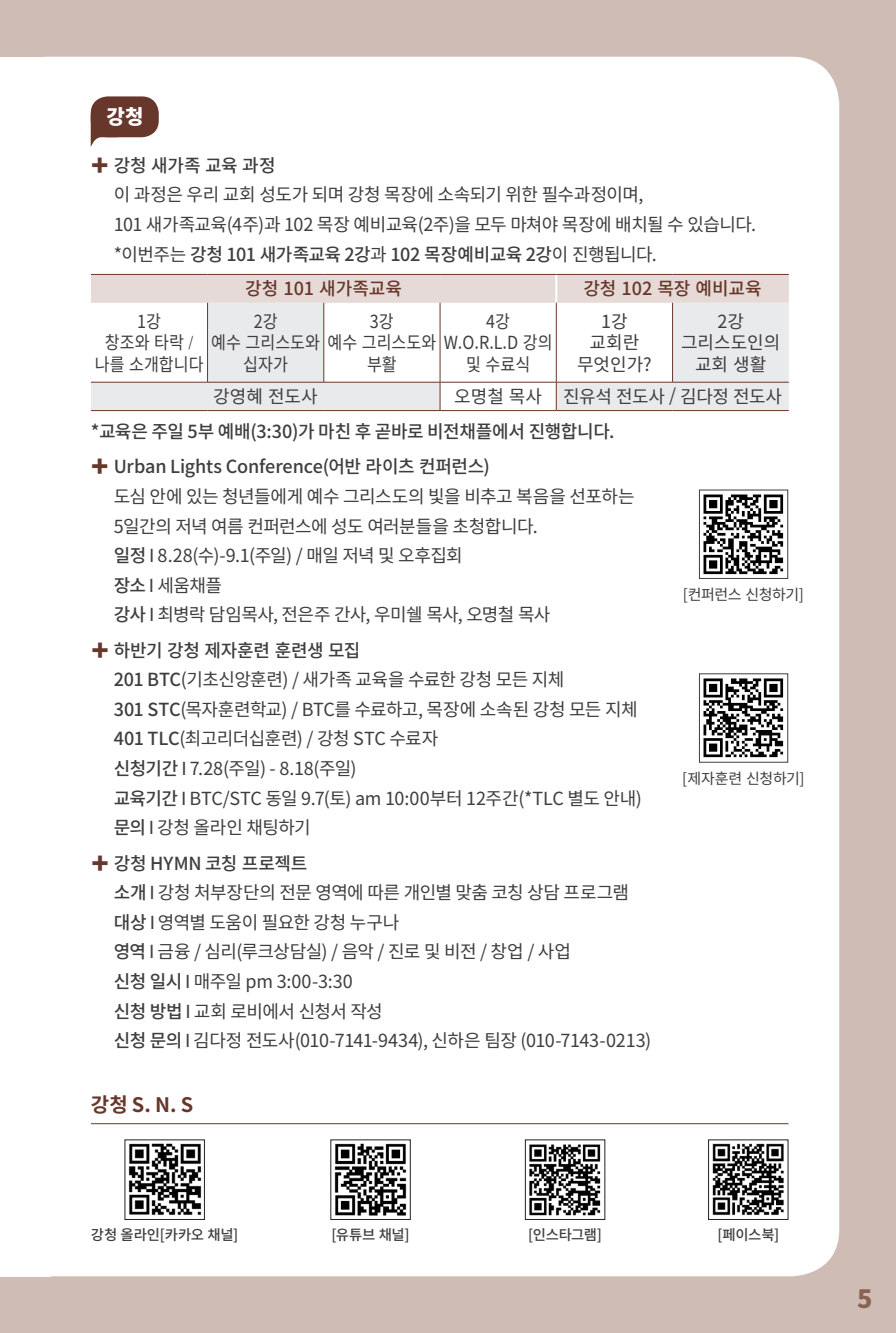
<style>
.page{position:relative;width:896px;height:1333px;background:#fff}
.page>*{position:absolute;margin:0;border:0;box-sizing:border-box;transform-origin:0 0}
.t1{font:900 25.2px "Noto Sans CJ Kkr";color:#896254}
.t2{font:700 20px "Noto Sans CJ Kkr";color:#68372b}
.t3{font:900 20px "Noto Sans CJ Kkr";color:#fff}
.t4{font:18px/29.6px "Noto Sans CJ Kkr";letter-spacing:-.025em;color:#3e3e3f}
.t5{font:500 18px/35.2px "Noto Sans CJ Kkr";letter-spacing:-.01em;color:#3e3e3f}
.t6{font:18px/21.6px "Noto Sans CJ Kkr";color:#3e3e3f;text-align:center;scale:.9 1}
.t7{font:18px/21.6px "Noto Sans CJ Kkr";color:#3e3e3f;text-align:center}
.t8{font:500 18px "Noto Sans CJ Kkr";color:#68372b}
.t9{font:18px "Noto Sans CJ Kkr";letter-spacing:-.025em;color:#3e3e3f;scale:.9 1}
.t10{font:15px "Noto Sans CJ Kkr";letter-spacing:-.025em;color:#3e3e3f}
.t11{font:500 14.4px "Noto Sans CJ Kkr";letter-spacing:-.02em;color:#3e3e3f}
.s1{color:#68372b}
.s2{font-weight:500}
.s3{font-size:14px}
.s4{font-weight:400;color:#68372b}
</style>
<div class="page">
<div style="left:0;top:0;width:896px;height:1332px;background:#cfbcb4"></div>
<div style="left:0;top:57px;width:839px;height:1219px;background:#fff;border-radius:47px"></div>
<div style="left:0;top:57px;width:50px;height:1219px;background:#fff"></div>
<div style="left:91px;top:275px;width:698px;height:28px;background:#e5dad5"></div>
<svg style="left:91px;top:303px;width:698px;height:107px"></svg>
<hr style="left:555px;top:275px;width:2px;height:28px;background:#fff">
<hr style="left:91px;top:274px;width:116px;height:1px;background:#68372b">
<hr style="left:207px;top:274px;width:117px;height:1px;background:#68372b">
<hr style="left:324px;top:274px;width:116px;height:1px;background:#68372b">
<hr style="left:440px;top:274px;width:116px;height:1px;background:#68372b">
<hr style="left:556px;top:274px;width:116px;height:1px;background:#68372b">
<hr style="left:672px;top:274px;width:117px;height:1px;background:#68372b">
<hr style="left:207px;top:303px;width:1px;height:79px;background:#68372b">
<hr style="left:323px;top:303px;width:1px;height:79px;background:#68372b">
<hr style="left:440px;top:303px;width:1px;height:79px;background:#68372b">
<hr style="left:556px;top:303px;width:1px;height:79px;background:#68372b">
<hr style="left:672px;top:303px;width:1px;height:79px;background:#68372b">
<hr style="left:91px;top:382px;width:116px;height:1px;background:#68372b">
<hr style="left:91px;top:410px;width:116px;height:1px;background:#68372b">
<hr style="left:207px;top:410px;width:117px;height:1px;background:#68372b">
<hr style="left:324px;top:410px;width:116px;height:1px;background:#68372b">
<hr style="left:207px;top:382px;width:117px;height:1px;background:#68372b">
<hr style="left:324px;top:382px;width:116px;height:1px;background:#68372b">
<svg style="left:440px;top:383px;width:1px;height:27px"></svg>
<hr style="left:440px;top:382px;width:116px;height:1px;background:#68372b">
<hr style="left:440px;top:410px;width:116px;height:1px;background:#68372b">
<svg style="left:556px;top:383px;width:1px;height:27px"></svg>
<hr style="left:556px;top:382px;width:116px;height:1px;background:#68372b">
<hr style="left:556px;top:410px;width:116px;height:1px;background:#68372b">
<hr style="left:672px;top:410px;width:117px;height:1px;background:#68372b">
<hr style="left:672px;top:382px;width:117px;height:1px;background:#68372b">
<div style="left:91px;top:96px;width:68px;height:41px;background:#68372b;border-radius:17px"></div>
<svg style="left:91px;top:124px;width:27px;height:22px"></svg>
<img style="left:128px;top:1143px;width:74px;height:72px">
<img style="left:334px;top:1143px;width:73px;height:73px">
<img style="left:529px;top:1144px;width:72px;height:72px">
<img style="left:712px;top:1143px;width:72px;height:73px">
<hr style="left:91px;top:1123px;width:697px;height:1px;background:#68372b">
<img style="left:703px;top:678px;width:81px;height:80px">
<div style="left:699px;top:673px;width:89px;height:89px;border:1px solid #3e3e3f"></div>
<img style="left:703px;top:494px;width:81px;height:81px">
<div style="left:699px;top:489px;width:89px;height:90px;border:1px solid #3e3e3f"></div>
<p class="t3" style="left:106px;top:106px;width:39px">강청</p>
<p class="t4" style="left:114px;top:151px;width:644px;text-indent:-23px"><span class="s1">✚</span> <span class="s2">강청 새가족 교육 과정<br></span>이 과정은 우리 교회 성도가 되며 강청 목장에 소속되기 위한 필수과정이며,<br>101 새가족교육(4주)과 102 목장 예비교육(2주)을 모두 마쳐야 목장에 배치될 수 있습니다. *이번주는 <span class="s2">강청 101 새가족교육 2강</span>과 <span class="s2">102 목장예비교육 2강</span>이 진행됩니다.</p>
<p class="t8" style="left:245px;top:279px;width:158px">강청 101 새가족교육</p>
<p class="t8" style="left:583px;top:279px;width:180px">강청 102 목장 예비교육</p>
<p class="t6" style="left:95px;top:311px;width:122px">1강<br>창조와 타락 <span class="s3">/ </span>나를 소개합니다</p>
<p class="t9" style="left:254px;top:311px;width:28px">2강</p>
<p class="t9" style="left:370px;top:311px;width:28px">3강</p>
<p class="t9" style="left:367px;top:354px;width:35px">부활</p>
<p class="t9" style="left:486px;top:311px;width:28px">4강</p>
<p class="t9" style="left:466px;top:354px;width:73px">및 수료식</p>
<p class="t7" style="left:577px;top:311px;width:76px">1강 교회란 무엇인가?</p>
<p class="t7" style="left:681px;top:311px;width:101px">2강 그리스도인의 교회 생활</p>
<p class="t6" style="left:211px;top:332px;width:381px">예수 그리스도와 예수 그리스도와 W.O.R.L.D 강의</p>
<p class="t9" style="left:243px;top:354px;width:51px">십자가</p>
<p class="t4" style="left:213px;top:382px;width:106px">강영혜 전도사</p>
<p class="t4" style="left:454px;top:382px;width:329px">오명철 목사 진유석 전도사 / 김다정 전도사</p>
<p class="t5" style="left:91px;top:414px;width:525px">*교육은 주일 5부 예배(3:30)가 마친 후 곧바로 비전채플에서 진행합니다. <span class="s4">✚</span> Urban Lights Conference(어반 라이츠 컨퍼런스)</p>
<p class="t4" style="left:114px;top:482px;width:522px">도심 안에 있는 청년들에게 예수 그리스도의 빛을 비추고 복음을 선포하는<br>5일간의 저녁 여름 컨퍼런스에 성도 여러분들을 초청합니다. <span class="s2">일정</span>Ⅰ8.28(수)-9.1(주일) / 매일 저녁 및 오후집회<br><span class="s2">장소</span>Ⅰ세움채플<br><span class="s2">강사</span>Ⅰ최병락 담임목사, 전은주 간사, 우미쉘 목사, 오명철 목사</p>
<p class="t4" style="left:114px;top:635px;width:530px;text-indent:-23px"><span class="s1">✚</span> <span class="s2">하반기 강청 제자훈련 훈련생 모집<br>201 BTC</span>(기초신앙훈련) / 새가족 교육을 수료한 강청 모든 지체<br><span class="s2">301 STC</span>(목자훈련학교) / BTC를 수료하고, 목장에 소속된 강청 모든 지체<br><span class="s2">401 TLC</span>(최고리더십훈련) / 강청 STC 수료자<br><span class="s2">신청기간</span>Ⅰ7.28(주일) - 8.18(주일)<br><span class="s2">교육기간</span>ⅠBTC/STC 동일 9.7(토) am 10:00부터 12주간(*TLC 별도 안내) <span class="s2">문의</span>Ⅰ강청 올라인 채팅하기</p>
<p class="t4" style="left:114px;top:848px;width:539px;text-indent:-23px"><span class="s1">✚</span> <span class="s2">강청 HYMN 코칭 프로젝트<br>소개</span>Ⅰ강청 처부장단의 전문 영역에 따른 개인별 맞춤 코칭 상담 프로그램 <span class="s2">대상</span>Ⅰ영역별 도움이 필요한 강청 누구나<br><span class="s2">영역</span>Ⅰ금융 / 심리(루크상담실) / 음악 / 진로 및 비전 / 창업 / 사업<br><span class="s2">신청 일시</span>Ⅰ매주일 pm 3:00-3:30<br><span class="s2">신청 방법</span>Ⅰ교회 로비에서 신청서 작성<br><span class="s2">신청 문의</span>Ⅰ김다정 전도사(010-7141-9434), 신하은 팀장 (010-7143-0213)</p>
<p class="t10" style="left:683px;top:586px;width:123px">[컨퍼런스 신청하기]</p>
<p class="t10" style="left:682px;top:770px;width:124px">[제자훈련 신청하기]</p>
<p class="t2" style="left:91px;top:1093px;width:104px">강청 S. N. S</p>
<p class="t11" style="left:91px;top:1226px;width:149px">강청 올라인[카카오 채널]</p>
<p class="t11" style="left:331px;top:1226px;width:80px">[유튜브 채널]</p>
<p class="t11" style="left:528px;top:1226px;width:75px">[인스타그램]</p>
<p class="t11" style="left:717px;top:1226px;width:63px">[페이스북]</p>
<h1 class="t1" style="left:857px;top:1284px;width:17px">5</h1>
</div>
